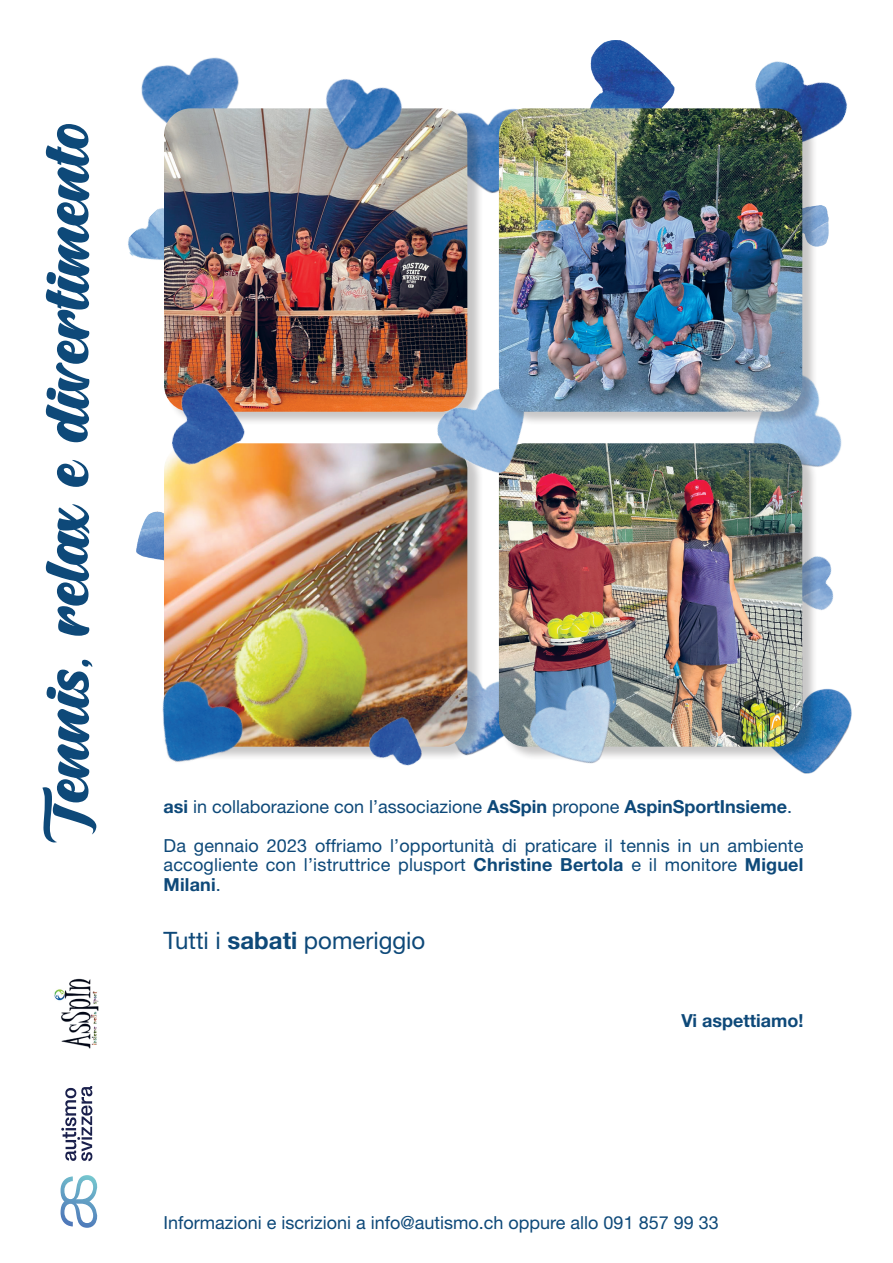
<style>
.page{position:relative;width:893px;height:1263px;background:#fff}
.page>*{position:absolute;margin:0;border:0;box-sizing:border-box;transform-origin:0 0}
.t1{font:93px "Hunters";color:#0e4979}
.t2{font:24px "Helvetica Neue LT Pro";color:#0e4979}
.t3{font:18px/39px "Helvetica Neue LT Pro";letter-spacing:.01em;color:#0e4979}
.t4{font:700 18px "Helvetica Neue LT Pro";color:#0e4979}
.s1{font-weight:700}
</style>
<div class="page">
<img style="left:141px;top:57px;width:98px;height:64px">
<img style="left:128px;top:208px;width:36px;height:52px">
<img style="left:818px;top:556px;width:16px;height:54px">
<img style="left:136px;top:511px;width:28px;height:50px">
<img style="left:590px;top:41px;width:85px;height:67px">
<img style="left:753px;top:393px;width:89px;height:74px">
<img style="left:786px;top:688px;width:66px;height:86px">
<img style="left:483px;top:113px;width:16px;height:110px">
<img style="left:483px;top:639px;width:16px;height:111px">
<div style="left:166px;top:109px;width:317px;height:317px;background:#231f20;opacity:.25"></div>
<img style="left:164px;top:108px;width:303px;height:304px">
<div style="left:501px;top:444px;width:317px;height:317px;background:#231f20;opacity:.25"></div>
<img style="left:499px;top:443px;width:303px;height:304px">
<div style="left:166px;top:444px;width:317px;height:317px;background:#231f20;opacity:.25"></div>
<img style="left:164px;top:443px;width:303px;height:304px">
<img style="left:755px;top:61px;width:92px;height:75px">
<img style="left:410px;top:356px;width:168px;height:160px">
<img style="left:162px;top:649px;width:111px;height:113px">
<img style="left:278px;top:79px;width:152px;height:111px">
<img style="left:498px;top:655px;width:161px;height:109px">
<img style="left:346px;top:689px;width:90px;height:77px">
<img style="left:164px;top:352px;width:119px;height:130px">
<img style="left:818px;top:205px;width:11px;height:42px">
<div style="left:501px;top:109px;width:317px;height:317px;background:#231f20;opacity:.25"></div>
<img style="left:499px;top:108px;width:303px;height:304px">
<img style="left:54px;top:978px;width:45px;height:71px">
<svg style="left:61px;top:1086px;width:37px;height:142px"></svg>
<h1 class="t1" style="left:24px;top:844px;width:725px;rotate:-90deg">Tennis, relax e divertimento</h1>
<p class="t3" style="left:164px;top:787px;width:641px"><span class="s1">asi</span> in collaborazione con l’associazione <span class="s1">AsSpin</span> propone <span class="s1">AspinSportInsieme</span>.<br>Da gennaio 2023 offriamo l’opportunità di praticare il tennis in un ambiente</p>
<p class="t3" style="left:164px;top:855px;width:641px;line-height:19.5px">accogliente con l’istruttrice plusport <span class="s1">Christine Bertola</span> e il monitore <span class="s1">Miguel<br>Milani</span>.</p>
<h2 class="t2" style="left:164px;top:926px;width:263px">Tutti i <span class="s1">sabati</span> pomeriggio</h2>
<p class="t4" style="left:681px;top:1010px;width:123px">Vi aspettiamo!</p>
<p class="t3" style="left:164px;top:1202px;width:557px">Informazioni e iscrizioni a info@autismo.ch oppure allo 091 857 99 33</p>
</div>
